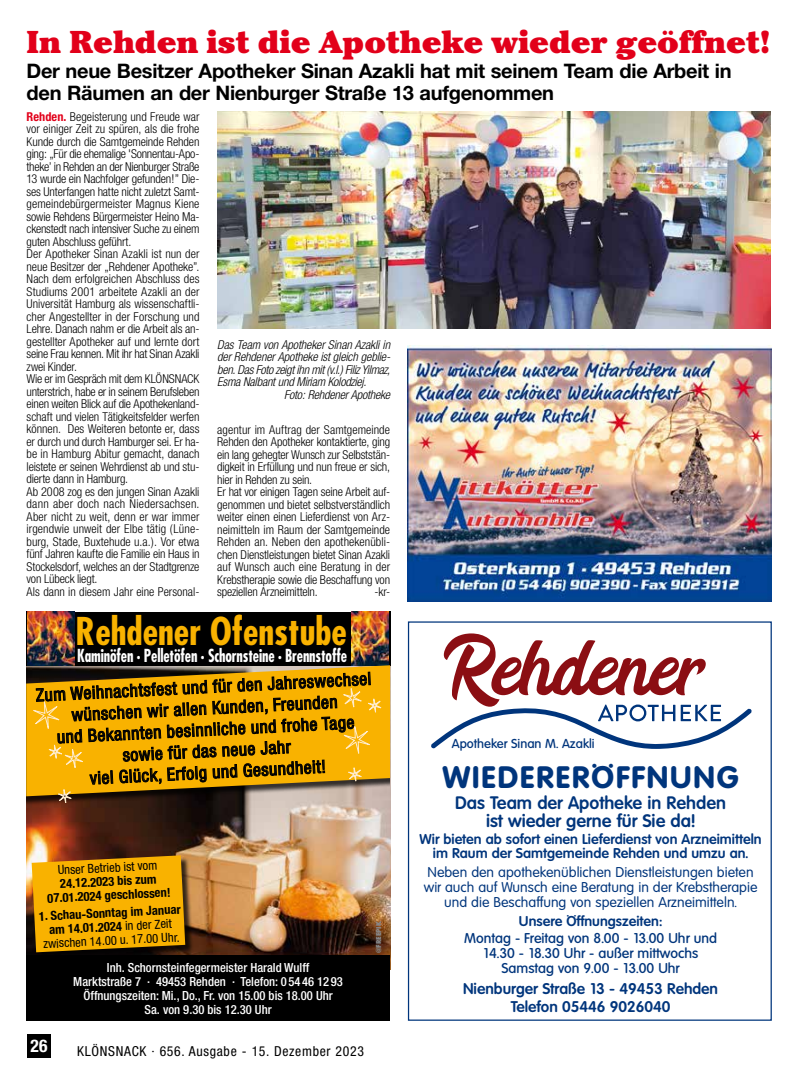
<style>
.page{position:relative;width:798px;height:1074px;background:#fff}
.page>*{position:absolute;margin:0;border:0;box-sizing:border-box;transform-origin:0 0}
.t1{font:700 condensed 37.25px "Futura";color:#f9b200}
.t2{font:900 31.25px "Cheltenham IT Cby BT";color:#e2001a}
.t3{font:700 30.12px "Volkswagen";letter-spacing:.06em;color:#00357c}
.t4{font:700 20px/21.2px "Helvetica Neue";letter-spacing:-.015em;color:#000}
.t5{font:condensed 17.62px/21.4px "Helvetica Neue";color:#000;text-align:center}
.t6{font:600 17.62px/17.6px "Volkswagen";color:#00357c;text-align:center}
.t7{font:700 condensed 17.5px "Futura";letter-spacing:-.01em;color:#fff;scale:.87 1}
.t8{font:700 condensed 17.5px "Helvetica Neue";color:#fff}
.t9{font:600 15.12px/17.6px "Volkswagen";color:#00357c;text-align:center}
.t10{font:13.88px/15.1px "Volkswagen";color:#00357c;text-align:center}
.t11{font:600 13.88px/13.9px "Volkswagen";color:#00357c;text-align:center}
.t12{font:500 13.88px/15.1px "Volkswagen";color:#00357c;text-align:center}
.t13{font:condensed 13.75px "Helvetica Neue";letter-spacing:.05em;color:#000}
.t14{font:500 condensed 12.62px/13.9px "Helvetica Neue";color:#fff;text-align:center}
.t15{font:700 condensed 12.62px/13.9px "Helvetica Neue";color:#000;text-align:center}
.t16{font:500 12.62px "Volkswagen";color:#00357c}
.t17{font:condensed 12.62px "Helvetica Neue";color:#000}
.t18{font:300 condensed 12.25px/12.5px "Helvetica Neue";letter-spacing:-.01em;color:#000}
.t19{font:italic 300 condensed 12.25px "Helvetica Neue";letter-spacing:-.015em;color:#000}
.t20{font:7.5px "Futura No 8 D";color:#87888a}
.s1{font-weight:700;color:#e2001a}
.s2{font-weight:400}
</style>
<div class="page">
<div style="left:27px;top:1034px;width:23px;height:23px;background:#000"></div>
<img style="left:26px;top:805px;width:364px;height:150px">
<div style="left:26px;top:611px;width:363px;height:54px;background:#000"></div>
<img style="left:351px;top:612px;width:39px;height:53px">
<img style="left:27px;top:612px;width:47px;height:53px">
<div style="left:33px;top:857px;width:161px;height:104px;background:#000;opacity:.75"></div>
<svg style="left:32px;top:855px;width:153px;height:97px;background:#e8a503"></svg>
<div style="left:26px;top:955px;width:364px;height:65px;background:#000"></div>
<svg style="left:28px;top:648px;width:358px;height:162px;background:#a17712"></svg>
<svg style="left:431px;top:633px;width:320px;height:116px"></svg>
<img style="left:217px;top:111px;width:553px;height:218px">
<img style="left:407px;top:345px;width:364px;height:256px">
<h2 class="t2" style="left:27px;top:23px;width:745px">In Rehden ist die Apotheke wieder geöffnet!</h2>
<h3 class="t4" style="left:27px;top:60px;width:706px">Der neue Besitzer Apotheker Sinan Azakli hat mit seinem Team die Arbeit in den Räumen an der Nienburger Straße 13 aufgenommen</h3>
<p class="t18" style="left:27px;top:110px;width:174px"><span class="s1">Rehden.</span> Begeisterung und Freude war vor einiger Zeit zu spüren, als die frohe Kunde durch die Samtgemeinde Rehden ging: „Für die ehemalige 'Sonnentau-Apo&shy;theke’ in Rehden an der Nienburger Straße 13 wurde ein Nachfolger gefunden!” Die&shy;ses Unterfangen hatte nicht zuletzt Samt&shy;gemeindebürgermeister Magnus Kiene sowie Rehdens Bürgermeister Heino Ma&shy;ckenstedt nach intensiver Suche zu einem guten Abschluss geführt.<br>Der Apotheker Sinan Azakli ist nun der neue Besitzer der „Rehdener Apotheke”.<br>Nach dem erfolgreichen Abschluss des Studiums 2001 arbeitete Azakli an der Universität Hamburg als wissenschaftli&shy;cher Angestellter in der Forschung und Lehre. Danach nahm er die Arbeit als an&shy;gestellter Apotheker auf und lernte dort seine Frau kennen. Mit ihr hat Sinan Azakli zwei Kinder.<br>Wie er im Gespräch mit dem KLÖNSNACK unterstrich, habe er in seinem Berufsleben einen weiten Blick auf die Apothekenland&shy;schaft und vielen Tätigkeitsfelder werfen können. Des Weiteren betonte er, dass er durch und durch Hamburger sei. Er ha&shy;be in Hamburg Abitur gemacht, danach leistete er seinen Wehrdienst ab und stu&shy;dierte dann in Hamburg.<br>Ab 2008 zog es den jungen Sinan Azakli dann aber doch nach Niedersachsen.<br>Aber nicht zu weit, denn er war immer irgendwie unweit der Elbe tätig (Lüne&shy;burg, Stade, Buxtehude u.a.). Vor etwa fünf Jahren kaufte die Familie ein Haus in Stockelsdorf, welches an der Stadtgrenze von Lübeck liegt.<br>Als dann in diesem Jahr eine Personal-</p>
<p class="t19" style="left:217px;top:337px;width:174px">Das Team von Apotheker Sinan Azakli in</p>
<p class="t19" style="left:217px;top:350px;width:174px">der Rehdener Apotheke ist gleich geblie-</p>
<p class="t19" style="left:217px;top:362px;width:174px">ben. Das Foto zeigt ihn mit (v.l.) Filiz Yilmaz,</p>
<p class="t19" style="left:217px;top:375px;width:151px">Esma Nalbant und Miriam Kolodziej.</p>
<p class="t19" style="left:284px;top:387px;width:107px">Foto: Rehdener Apotheke</p>
<p class="t18" style="left:217px;top:423px;width:174px">agentur im Auftrag der Samtgemeinde Rehden den Apotheker kontaktierte, ging ein lang gehegter Wunsch zur Selbststän&shy;digkeit in Erfüllung und nun freue er sich, hier in Rehden zu sein.<br>Er hat vor einigen Tagen seine Arbeit auf&shy;genommen und bietet selbstverständlich weiter einen einen Lieferdienst von Arz&shy;neimitteln im Raum der Samtgemeinde Rehden an. Neben den apothekenübli&shy;chen Dienstleistungen bietet Sinan Azakli auf Wunsch auch eine Beratung in der Krebstherapie sowie die Beschaffung von speziellen Arzneimitteln.</p>
<p class="t18" style="left:374px;top:585px;width:17px">-kr-</p>
<h1 class="t1" style="left:76px;top:607px;width:273px">Rehdener Ofenstube</h1>
<h3 class="t7" style="left:77px;top:644px;width:312px">Kaminöfen · Pelletöfen · Schornsteine · Brennstoffe</h3>
<h3 class="t5" style="left:35px;top:685px;width:337px;rotate:-3deg">Zum Weihnachtsfest und für den Jahreswechsel wünschen wir allen Kunden, Freunden<br>und Bekannten besinnliche und frohe Tage sowie für das neue Jahr<br>viel Glück, Erfolg und Gesundheit!</h3>
<p class="t17" style="left:57px;top:862px;width:101px;rotate:-3deg">Unser Betrieb ist vom</p>
<p class="t15" style="left:46px;top:877px;width:125px;rotate:-3deg">24.12.2023 bis zum<br>07.01.2024 geschlossen!</p>
<p class="t15" style="left:39px;top:909px;width:143px;rotate:-3deg">1. Schau-Sonntag im Januar am 14.01.2024 <span class="s2">in der Zeit zwischen 14.00 u. 17.00 Uhr.</span></p>
<p class="t14" style="left:73px;top:960px;width:271px">Inh. Schornsteinfegermeister Harald Wulff<br>Marktstraße 7 · 49453 Rehden · Telefon: 0 54 46 12 93<br>Öffnungszeiten: Mi., Do., Fr. von 15.00 bis 18.00 Uhr<br>Sa. von 9.30 bis 12.30 Uhr</p>
<h3 class="t8" style="left:31px;top:1035px;width:18px">26</h3>
<p class="t13" style="left:77px;top:1043px;width:288px">KLÖNSNACK · 656. Ausgabe - 15. Dezember 2023</p>
<p class="t20" style="left:374px;top:953px;width:34px;rotate:-90deg">@freepik</p>
<p class="t16" style="left:451px;top:736px;width:144px">Apotheker Sinan M. Azakli</p>
<h3 class="t3" style="left:442px;top:758px;width:297px">WIEDERERÖFFNUNG</h3>
<h3 class="t6" style="left:455px;top:794px;width:272px">Das Team der Apotheke in Rehden ist wieder gerne für Sie da!</h3>
<p class="t11" style="left:419px;top:832px;width:343px">Wir bieten ab sofort einen Lieferdienst von Arzneimitteln im Raum der Samtgemeinde Rehden und umzu an.</p>
<p class="t10" style="left:423px;top:864px;width:335px">Neben den apothekenüblichen Dienstleistungen bieten wir auch auf Wunsch eine Beratung in der Krebstherapie und die Beschaffung von speziellen Arzneimitteln.</p>
<p class="t11" style="left:518px;top:914px;width:145px">Unsere Öffnungszeiten:</p>
<p class="t12" style="left:464px;top:930px;width:254px">Montag - Freitag von 8.00 - 13.00 Uhr und<br>14.30 - 18.30 Uhr - außer mittwochs<br>Samstag von 9.00 - 13.00 Uhr</p>
<p class="t9" style="left:463px;top:979px;width:256px">Nienburger Straße 13 - 49453 Rehden<br>Telefon 05446 9026040</p>
</div>
